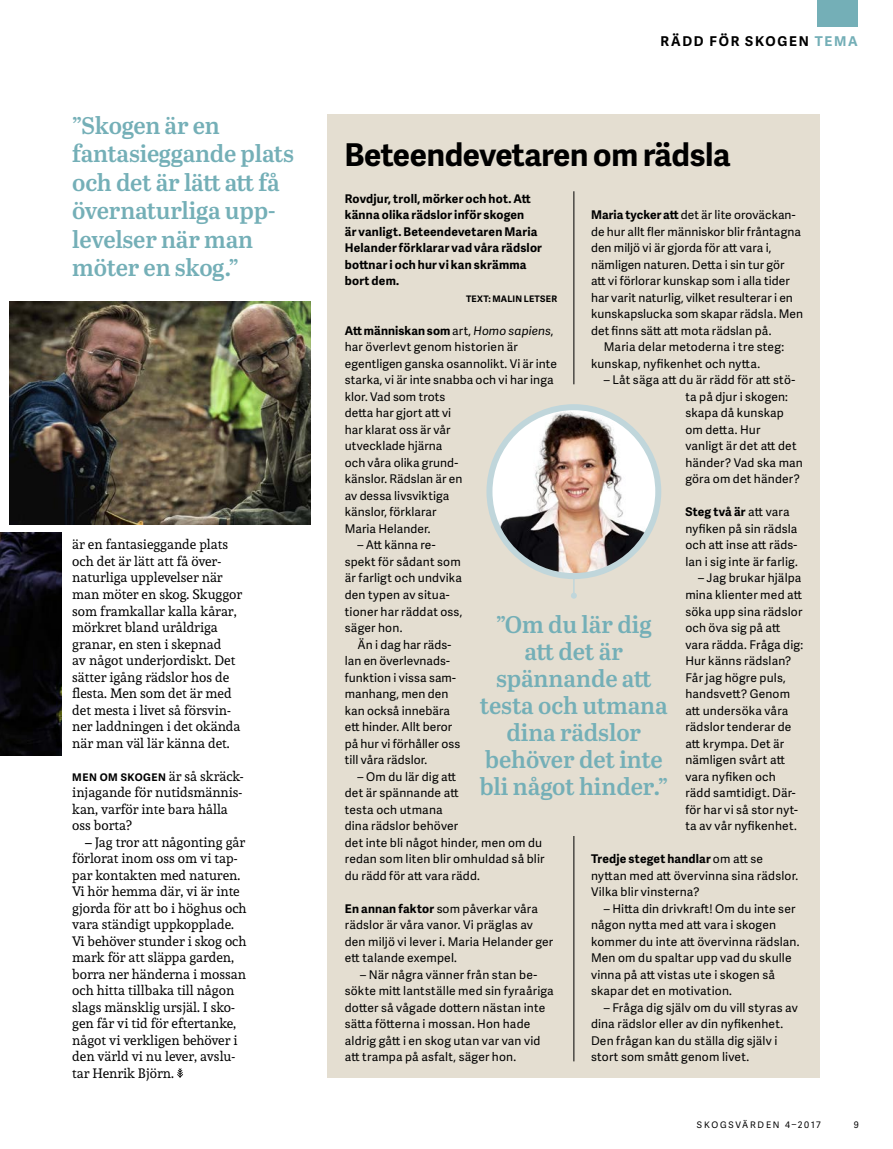
<style>
.page{position:relative;width:893px;height:1149px;background:#fff}
.page>*{position:absolute;margin:0;border:0;box-sizing:border-box;transform-origin:0 0}
.t1{font:700 31.35px "Adelle Sans";letter-spacing:-.01em;color:#000}
.t2{font:600 24px/27px "Abril Text";letter-spacing:-.01em;color:#74afb7}
.t3{font:13.5px/16.5px "Andada";color:#000}
.t4{font:700 13.5px "Adelle Sans";letter-spacing:.13em;color:#000}
.t5{font:12px/16.5px "Adelle Sans";letter-spacing:.01em;color:#000}
.t6{font:700 12px/16.5px "Adelle Sans";letter-spacing:.015em;color:#000}
.t7{font:700 10.5px "Adelle Sans";letter-spacing:.05em;color:#000}
.t8{font:9px "Adelle Sans";letter-spacing:.2em;color:#000}
.t9{font:700 9px "Adelle Sans";letter-spacing:.025em;color:#000}
.s1{font-family:"Andada";font-weight:400;font-size:13.5px}
.s2{color:#74afb7}
.s3{font-weight:700}
.s4{font-style:italic}
</style>
<div class="page">
<div style="left:327px;top:115px;width:493px;height:962px;background:#e4ded1"></div>
<div style="left:817px;top:0;width:41px;height:26px;background:#74afb7"></div>
<svg style="left:177px;top:1068px;width:6px;height:9px"></svg>
<hr style="left:573px;top:575px;width:2px;height:20px;background:#c0d6db">
<svg style="left:571px;top:593px;width:6px;height:5px"></svg>
<img style="left:489px;top:407px;width:169px;height:169px;border-radius:84px">
<div style="left:486px;top:404px;width:175px;height:175px;border:6px solid #c0d6db;border-radius:50%"></div>
<hr style="left:574px;top:191px;width:1px;height:193px;background:#000">
<hr style="left:574px;top:835px;width:1px;height:225px;background:#000">
<img style="left:0;top:532px;width:62px;height:223px">
<img style="left:10px;top:302px;width:300px;height:222px">
<h2 class="t2" style="left:72px;top:110px;width:223px;line-height:28.5px">”Skogen är en fantasieggande plats och det är lätt att få övernaturliga upp&shy;levelser när man möter en skog.”</h2>
<p class="t3" style="left:72px;top:536px;width:171px">är en fantasieggande plats och det är lätt att få över&shy;naturliga upplevelser när man möter en skog. Skuggor som framkallar kalla kårar, mörkret bland uråldriga granar, en sten i skepnad<br>av något underjordiskt. Det sätter igång rädslor hos de flesta. Men som det är med det mesta i livet så försvin&shy;ner laddningen i det okända när man väl lär känna det.</p>
<p class="t7" style="left:72px;top:769px;width:173px">MEN OM SKOGEN <span class="s1">är så skräck-</span></p>
<p class="t3" style="left:72px;top:783px;width:172px">injagande för nutidsmännis&shy;kan, varför inte bara hålla oss borta?</p>
<p class="t3" style="left:72px;top:833px;width:176px;text-indent:13px">– Jag tror att någonting går förlorat inom oss om vi tap&shy;par kontakten med naturen.<br>Vi hör hemma där, vi är inte gjorda för att bo i höghus och vara ständigt uppkopplade.<br>Vi behöver stunder i skog och mark för att släppa garden, borra ner händerna i mossan och hitta tillbaka till någon slags mänsklig ursjäl. I sko&shy;gen får vi tid för eftertanke, något vi verkligen behöver i den värld vi nu lever, avslu&shy;tar Henrik Björn.</p>
<p class="t4" style="left:661px;top:31px;width:199px">RÄDD FÖR SKOGEN <span class="s2">TEMA</span></p>
<h1 class="t1" style="left:344px;top:132px;width:388px">Beteendevetaren om rädsla</h1>
<p class="t6" style="left:345px;top:189px;width:199px">Rovdjur, troll, mörker och hot. Att känna olika rädslor inför skogen<br>är vanligt. Beteendevetaren Maria<br>Helander förklarar vad våra rädslor bottnar i och hur vi kan skrämma bort dem.</p>
<p class="t9" style="left:466px;top:292px;width:93px">TEXT: MALIN LETSER</p>
<p class="t5" style="left:345px;top:322px;width:214px"><span class="s3">Att människan som</span> art, <span class="s4">Homo sapiens</span>, har överlevt genom historien är egentligen ganska osannolikt. Vi är inte starka, vi är inte snabba och vi har inga klor. Vad som trots<br>detta har gjort att vi<br>har klarat oss är vår<br>utvecklade hjärna<br>och våra olika grund-<br>känslor. Rädslan är en<br>av dessa livsviktiga<br>känslor, förklarar<br>Maria Helander.</p>
<p class="t5" style="left:345px;top:536px;width:119px;text-indent:13px">– Att känna re&shy;spekt för sådant som är farligt och undvika den typen av situa&shy;tioner har räddat oss, säger hon.</p>
<p class="t5" style="left:345px;top:635px;width:117px;text-indent:13px">Än i dag har räds&shy;lan en överlevnads&shy;funktion i vissa sam&shy;manhang, men den kan också innebära ett hinder. Allt beror på hur vi förhåller oss till våra rädslor.</p>
<p class="t5" style="left:345px;top:767px;width:201px;text-indent:13px">– Om du lär dig att<br>det är spännande att<br>testa och utmana<br>dina rädslor behöver<br>det inte bli något hinder, men om du redan som liten blir omhuldad så blir du rädd för att vara rädd.</p>
<p class="t5" style="left:345px;top:899px;width:210px"><span class="s3">En annan faktor</span> som påverkar våra rädslor är våra vanor. Vi präglas av den miljö vi lever i. Maria Helander ger ett talande exempel.</p>
<p class="t5" style="left:345px;top:965px;width:211px;text-indent:15px">– När några vänner från stan be&shy;sökte mitt lantställe med sin fyraåriga dotter så vågade dottern nästan inte sätta fötterna i mossan. Hon hade aldrig gått i en skog utan var van vid att trampa på asfalt, säger hon.</p>
<p class="t5" style="left:591px;top:206px;width:206px"><span class="s3">Maria tycker att</span> det är lite oroväckan-</p>
<p class="t5" style="left:591px;top:223px;width:211px">de hur allt fler människor blir fråntagna</p>
<p class="t5" style="left:591px;top:239px;width:182px">den miljö vi är gjorda för att vara i,</p>
<p class="t5" style="left:591px;top:256px;width:195px">nämligen naturen. Detta i sin tur gör</p>
<p class="t5" style="left:591px;top:272px;width:200px">att vi förlorar kunskap som i alla tider</p>
<p class="t5" style="left:591px;top:289px;width:203px">har varit naturlig, vilket resulterar i en</p>
<p class="t5" style="left:591px;top:305px;width:214px">kunskapslucka som skapar rädsla. Men</p>
<p class="t5" style="left:591px;top:322px;width:182px">det finns sätt att mota rädslan på.</p>
<p class="t5" style="left:604px;top:338px;width:182px">Maria delar metoderna i tre steg:</p>
<p class="t5" style="left:591px;top:355px;width:171px">kunskap, nyfikenhet och nytta.</p>
<p class="t5" style="left:685px;top:371px;width:119px;text-indent:-82px">– Låt säga att du är rädd för att stö&shy;ta på djur i skogen: skapa då kunskap om detta. Hur<br>vanligt är det att det händer? Vad ska man göra om det händer?</p>
<p class="t5" style="left:685px;top:503px;width:114px"><span class="s3">Steg två är</span> att vara nyfiken på sin rädsla och att inse att räds&shy;lan i sig inte är farlig.</p>
<p class="t5" style="left:685px;top:569px;width:119px;text-indent:13px">– Jag brukar hjälpa mina klienter med att söka upp sina rädslor och öva sig på att vara rädda. Fråga dig:<br>Hur känns rädslan?<br>Får jag högre puls, handsvett? Genom att undersöka våra rädslor tenderar de att krympa. Det är nämligen svårt att vara nyfiken och rädd samtidigt. Där&shy;för har vi så stor nyt&shy;ta av vår nyfikenhet.</p>
<p class="t5" style="left:591px;top:850px;width:209px"><span class="s3">Tredje steget handlar</span> om att se nyttan med att övervinna sina rädslor.<br>Vilka blir vinsterna?</p>
<p class="t5" style="left:591px;top:899px;width:210px;text-indent:13px">– Hitta din drivkraft! Om du inte ser någon nytta med att vara i skogen kommer du inte att övervinna rädslan.<br>Men om du spaltar upp vad du skulle vinna på att vistas ute i skogen så skapar det en motivation.</p>
<p class="t5" style="left:591px;top:998px;width:208px;text-indent:13px">– Fråga dig själv om du vill styras av dina rädslor eller av din nyfikenhet.<br>Den frågan kan du ställa dig själv i stort som smått genom livet.</p>
<h2 class="t2" style="left:479px;top:609px;width:190px;text-align:center">”Om du lär dig att det är spännande att testa och utmana dina rädslor behöver det inte bli något hinder.”</h2>
<p class="t8" style="left:697px;top:1117px;width:125px">SKOGSVÄRDEN 4–2017</p>
<p class="t8" style="left:854px;top:1117px;width:7px">9</p>
</div>
